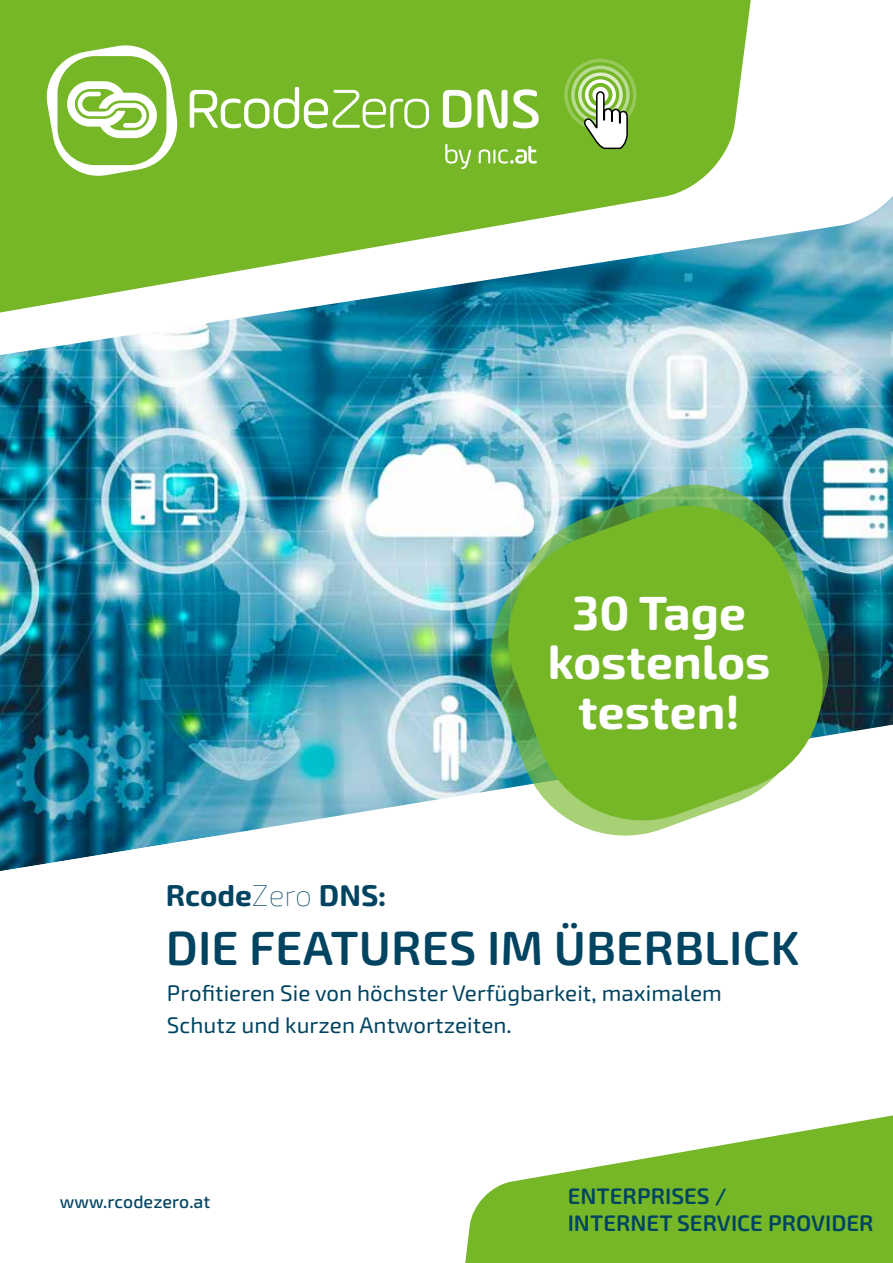
<style>
.page{position:relative;width:893px;height:1263px;background:#fff}
.page>*{position:absolute;margin:0;border:0;box-sizing:border-box;transform-origin:0 0}
.t1{font:600 48px "Exo Soft";color:#004461}
.t2{font:700 48px/49.5px "Exo Soft";color:#fff;text-align:center}
.t3{font:700 30px "Exo Soft";color:#004461}
.t4{font:22.5px/31.5px "Exo Soft";color:#004461}
.t5{font:600 22.5px/27px "Exo Soft";color:#004461}
.t6{font:500 18px "Exo Soft";color:#004461}
.s1{font-weight:100}
</style>
<div class="page">
<img style="left:0;top:376px;width:893px;height:461px">
<svg style="left:0;top:196px;width:893px;height:180px;background:#82bdcf"></svg>
<svg style="left:0;top:0;width:759px;height:330px;fill:#75b726"></svg>
<svg style="left:465px;top:1115px;width:428px;height:148px;fill:#75b726"></svg>
<svg style="left:47px;top:45px;width:134px;height:131px"></svg>
<svg style="left:190px;top:87px;width:239px;height:41px"></svg>
<svg style="left:443px;top:90px;width:28px;height:38px"></svg>
<svg style="left:478px;top:89px;width:29px;height:39px"></svg>
<svg style="left:513px;top:89px;width:26px;height:39px"></svg>
<svg style="left:445px;top:144px;width:26px;height:25px"></svg>
<svg style="left:479px;top:146px;width:58px;height:18px"></svg>
<div style="left:585px;top:79px;width:31px;height:31px;border:4px solid #fff;border-radius:50%"></div>
<div style="left:578px;top:72px;width:45px;height:45px;border:4px solid #fff;border-radius:50%"></div>
<div style="left:571px;top:66px;width:59px;height:58px;border:4px solid #fff;border-radius:50%"></div>
<div style="left:564px;top:59px;width:73px;height:72px;border:4px solid #fff;border-radius:50%"></div>
<div style="left:592px;top:87px;width:16px;height:16px;background:#fff;border-radius:50%"></div>
<svg style="left:583px;top:90px;width:46px;height:90px"></svg>
<svg style="left:0;top:836px;width:213px;height:35px"></svg>
<img style="left:501px;top:471px;width:342px;height:342px">
<img style="left:477px;top:507px;width:342px;height:330px">
<svg style="left:494px;top:492px;width:342px;height:342px;background:#7fb954"></svg>
<h2 class="t3" style="left:166px;top:877px;width:222px">Rcode<span class="s1">Zero</span> DNS:</h2>
<h1 class="t2" style="left:548px;top:589px;width:224px">30 Tage kostenlos testen!</h1>
<h1 class="t1" style="left:166px;top:920px;width:635px">DIE FEATURES IM ÜBERBLICK</h1>
<p class="t4" style="left:167px;top:978px;width:556px">Profitieren Sie von höchster Verfügbarkeit, maximalem<br>Schutz und kurzen Antwortzeiten.</p>
<p class="t6" style="left:60px;top:1191px;width:152px">www.rcodezero.at</p>
<p class="t5" style="left:568px;top:1183px;width:307px">ENTERPRISES /<br>INTERNET SERVICE PROVIDER</p>
</div>
